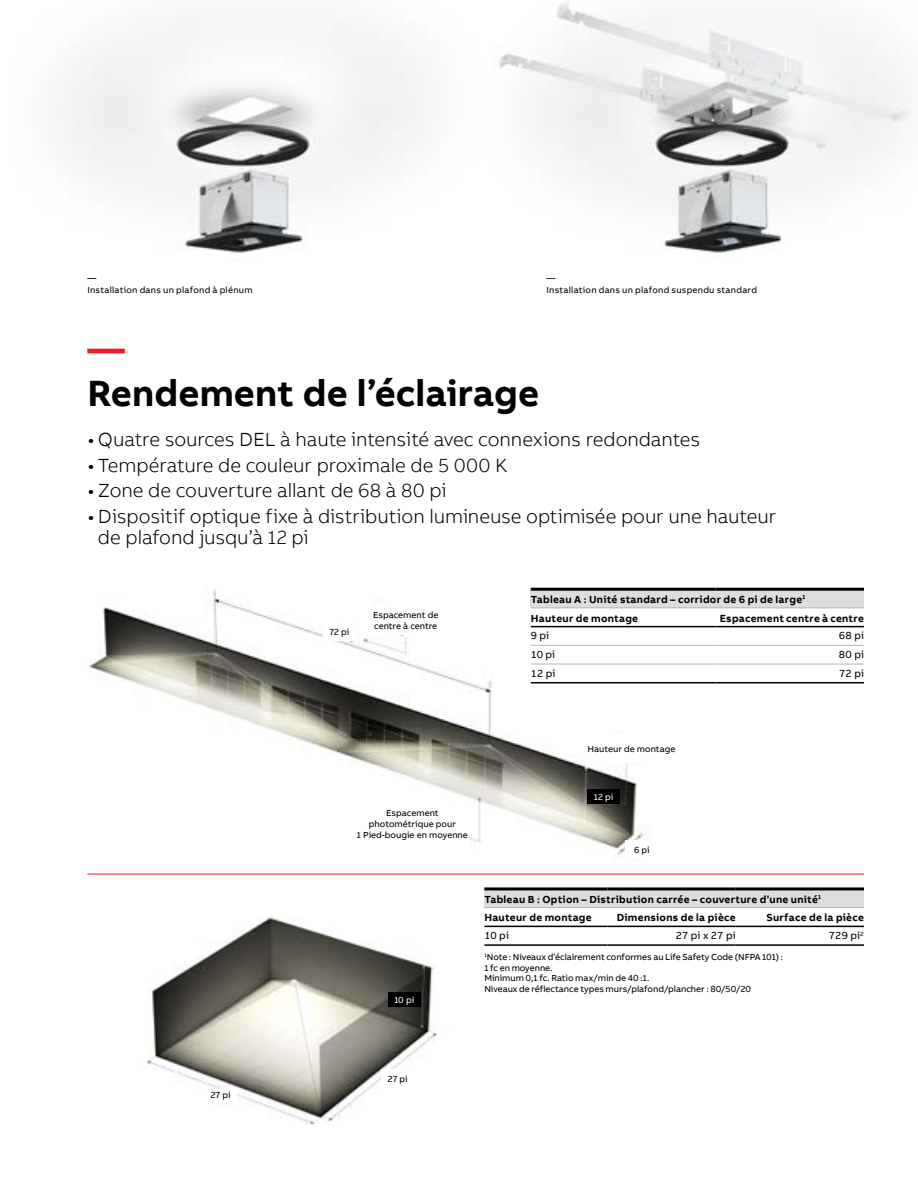
<style>
.page{position:relative;width:918px;height:1188px;background:#fff}
.page>*{position:absolute;margin:0;border:0;box-sizing:border-box;transform-origin:0 0}
.t1{font:700 37.5px "AB Bvoice";letter-spacing:.005em;color:#000}
.t2{font:700 37.5px "AB Bvoice";color:#ed1c29}
.t3{font:300 19.5px/21px "AB Bvoice";letter-spacing:-.005em;color:#000}
.t4{font:700 10.5px/18.8px "AB Bvoice";letter-spacing:.025em;color:#000}
.t5{font:10.5px "AB Bvoice";letter-spacing:.01em;color:#000}
.t6{font:9px/10.5px "AB Bvoice";color:#000}
.t7{font:9px/12px "AB Bvoice";letter-spacing:.025em;color:#000}
.t8{font:9px "AB Bvoice";color:#fff}
</style>
<div class="page">
<img style="left:63px;top:29px;width:358px;height:224px">
<img style="left:498px;top:1px;width:412px;height:252px">
<img style="left:146px;top:917px;width:292px;height:208px">
<img style="left:89px;top:588px;width:566px;height:268px">
<hr style="left:87px;top:874px;width:777px;height:1px;background:#ed1c29">
<div style="left:587px;top:734px;width:88px;height:29px;background:#fff"></div>
<div style="left:362px;top:605px;width:88px;height:30px;background:#fff"></div>
<div style="left:355px;top:801px;width:115px;height:46px;background:#fff"></div>
<div style="left:205px;top:1088px;width:32px;height:14px;background:#fff"></div>
<div style="left:323px;top:623px;width:33px;height:18px;background:#fff"></div>
<div style="left:587px;top:790px;width:33px;height:14px;background:#000"></div>
<div style="left:626px;top:840px;width:32px;height:19px;background:#fff"></div>
<div style="left:388px;top:992px;width:33px;height:15px;background:#000"></div>
<div style="left:382px;top:1069px;width:32px;height:19px;background:#fff"></div>
<div style="left:531px;top:589px;width:333px;height:19px;background:#dcddde"></div>
<hr style="left:531px;top:626px;width:185px;height:1px;background:#000">
<hr style="left:716px;top:626px;width:148px;height:1px;background:#000">
<hr style="left:531px;top:588px;width:185px;height:3px;background:#000">
<hr style="left:716px;top:588px;width:148px;height:3px;background:#000">
<hr style="left:531px;top:682px;width:185px;height:1px;background:#000">
<hr style="left:716px;top:682px;width:148px;height:1px;background:#000">
<hr style="left:531px;top:645px;width:185px;height:1px;background:#b1b4b6">
<hr style="left:716px;top:645px;width:148px;height:1px;background:#b1b4b6">
<hr style="left:531px;top:664px;width:185px;height:1px;background:#b1b4b6">
<hr style="left:716px;top:664px;width:148px;height:1px;background:#b1b4b6">
<hr style="left:531px;top:608px;width:185px;height:1px;background:#b1b4b6">
<hr style="left:716px;top:608px;width:148px;height:1px;background:#b1b4b6">
<div style="left:484px;top:889px;width:380px;height:19px;background:#dcddde"></div>
<hr style="left:484px;top:887px;width:124px;height:3px;background:#000">
<hr style="left:608px;top:887px;width:128px;height:3px;background:#000">
<hr style="left:736px;top:887px;width:128px;height:3px;background:#000">
<hr style="left:484px;top:944px;width:124px;height:2px;background:#000">
<hr style="left:608px;top:944px;width:128px;height:2px;background:#000">
<hr style="left:736px;top:944px;width:128px;height:2px;background:#000">
<hr style="left:484px;top:907px;width:124px;height:1px;background:#b1b4b6">
<hr style="left:608px;top:907px;width:128px;height:1px;background:#b1b4b6">
<hr style="left:736px;top:907px;width:128px;height:1px;background:#b1b4b6">
<hr style="left:484px;top:926px;width:124px;height:1px;background:#000">
<hr style="left:608px;top:926px;width:128px;height:1px;background:#000">
<hr style="left:736px;top:926px;width:128px;height:1px;background:#000">
<p class="t7" style="left:87px;top:272px;width:167px">—<br>Installation dans un plafond à plénum</p>
<p class="t7" style="left:546px;top:272px;width:212px">—<br>Installation dans un plafond suspendu standard</p>
<h1 class="t2" style="left:87px;top:324px;width:39px">—</h1>
<h1 class="t1" style="left:87px;top:369px;width:453px">Rendement de l’éclairage</h1>
<h2 class="t3" style="left:87px;top:429px;width:615px">• Quatre sources DEL à haute intensité avec connexions redondantes</h2>
<h2 class="t3" style="left:87px;top:454px;width:421px">• Température de couleur proximale de 5 000 K</h2>
<h2 class="t3" style="left:87px;top:480px;width:361px">• Zone de couverture allant de 68 à 80 pi</h2>
<h2 class="t3" style="left:98px;top:505px;width:680px;text-indent:-11px">• Dispositif optique fixe à distribution lumineuse optimisée pour une hauteur de plafond jusqu’à 12 pi</h2>
<p class="t6" style="left:211px;top:1090px;width:21px">27 pi</p>
<p class="t6" style="left:330px;top:627px;width:21px">72 pi</p>
<p class="t6" style="left:373px;top:610px;width:67px">Espacement de centre à centre</p>
<p class="t4" style="left:531px;top:590px;width:277px">Tableau A : Unité standard – corridor de 6 pi de large<sup>1<br></sup>Hauteur de montage</p>
<p class="t4" style="left:720px;top:609px;width:146px">Espacement centre à centre</p>
<p class="t5" style="left:531px;top:629px;width:20px">9 pi</p>
<p class="t5" style="left:839px;top:629px;width:27px">68 pi</p>
<p class="t5" style="left:531px;top:648px;width:26px">10 pi</p>
<p class="t5" style="left:839px;top:648px;width:27px">80 pi</p>
<p class="t5" style="left:531px;top:667px;width:26px">12 pi</p>
<p class="t5" style="left:839px;top:667px;width:26px">72 pi</p>
<p class="t6" style="left:357px;top:808px;width:113px;text-align:center">Espacement photométrique pour<br>1 Pied-bougie en moyenne</p>
<p class="t8" style="left:394px;top:994px;width:21px">10 pi</p>
<p class="t6" style="left:587px;top:743px;width:89px">Hauteur de montage</p>
<p class="t8" style="left:594px;top:792px;width:21px">12 pi</p>
<p class="t6" style="left:634px;top:844px;width:17px">6 pi</p>
<p class="t4" style="left:484px;top:890px;width:339px">Tableau B : Option – Distribution carrée – couverture d’une unité<sup>1<br></sup>Hauteur de montage</p>
<p class="t4" style="left:617px;top:908px;width:121px">Dimensions de la pièce</p>
<p class="t4" style="left:767px;top:908px;width:99px">Surface de la pièce</p>
<p class="t5" style="left:484px;top:929px;width:26px">10 pi</p>
<p class="t5" style="left:676px;top:929px;width:62px">27 pi x 27 pi</p>
<p class="t5" style="left:829px;top:929px;width:37px">729 pi<sup>2</sup></p>
<p class="t6" style="left:484px;top:952px;width:300px"><sup>1</sup>Note : Niveaux d’éclairement conformes au Life Safety Code (NFPA 101) :<br>1 fc en moyenne.<br>Minimum 0,1 fc. Ratio max/min de 40 :1.<br>Niveaux de réflectance types murs/plafond/plancher : 80/50/20</p>
<p class="t6" style="left:388px;top:1071px;width:20px">27 ft</p>
<p class="t6" style="left:388px;top:1074px;width:21px">27 pi</p>
</div>
